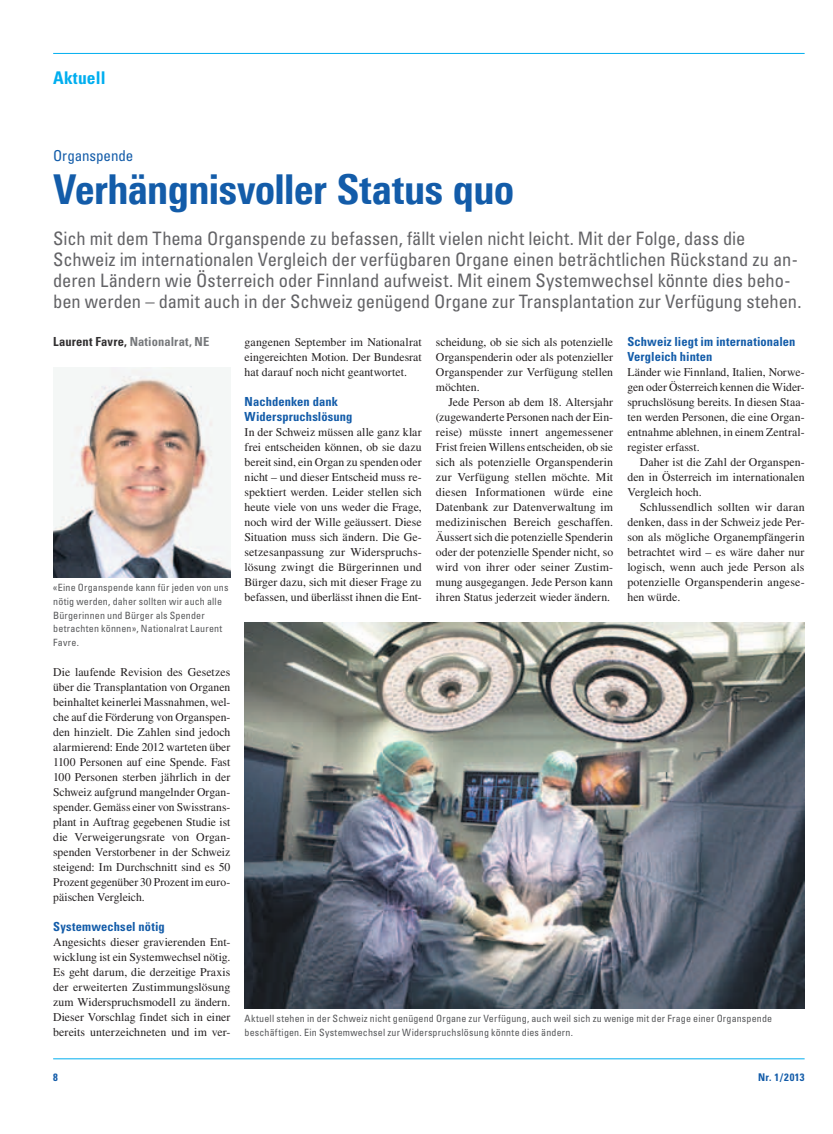
<style>
.page{position:relative;width:833px;height:1134px;background:#fff}
.page>*{position:absolute;margin:0;border:0;box-sizing:border-box;transform-origin:0 0}
.t1{font:800 41.25px "Linotype Univers 720 Cn";letter-spacing:-.01em;color:#135ca9}
.t2{font:condensed 18.5px/21.2px "Univers LT Std";letter-spacing:-.005em;color:#636366}
.t3{font:700 condensed 17.5px "Univers LT Std";letter-spacing:.01em;color:#00aeef}
.t4{font:condensed 15px "Univers LT Std";color:#135ca9}
.t5{font:700 condensed 12.5px/15px "Univers LT Std";letter-spacing:.01em;color:#135ca9}
.t6{font:700 condensed 12.5px "Univers LT Std";letter-spacing:.015em;color:#76787b}
.t7{font:11.88px/15px "Times LT Std";color:#231f20;text-align:justify}
.t8{font:700 condensed 10.62px "Univers LT Std";letter-spacing:.05em;color:#135ca9}
.t9{font:condensed 10px/13.8px "Univers LT Std";letter-spacing:.015em;color:#57585a}
.s1{color:#312f30}
</style>
<div class="page">
<hr style="left:53px;top:53px;width:751px;height:1px;background:#00aeef">
<hr style="left:53px;top:1058px;width:751px;height:1px;background:#00aeef">
<img style="left:53px;top:368px;width:177px;height:210px">
<img style="left:244px;top:622px;width:560px;height:386px">
<h3 class="t3" style="left:53px;top:67px;width:54px">Aktuell</h3>
<p class="t4" style="left:53px;top:147px;width:82px">Organspende</p>
<h1 class="t1" style="left:53px;top:164px;width:462px">Verhängnisvoller Status quo</h1>
<p class="t2" style="left:53px;top:227px;width:750px">Sich mit dem Thema Organspende zu befassen, fällt vielen nicht leicht. Mit der Folge, dass die Schweiz im internationalen Vergleich der verfügbaren Organe einen beträchtlichen Rückstand zu an&shy;deren Ländern wie Österreich oder Finnland aufweist. Mit einem Systemwechsel könnte dies beho&shy;ben werden – damit auch in der Schweiz genügend Organe zur Transplantation zur Verfügung stehen.</p>
<p class="t6" style="left:53px;top:333px;width:158px"><span class="s1">Laurent Favre,</span> Nationalrat, NE</p>
<p class="t5" style="left:627px;top:334px;width:170px">Schweiz liegt im internationalen<br>Vergleich hinten</p>
<p class="t7" style="left:627px;top:364px;width:179px">Länder wie Finnland, Italien, Norwe&shy;gen oder Österreich kennen die Wider&shy;spruchslösung bereits. In diesen Staa&shy;ten werden Personen, die eine Organ&shy;entnahme ablehnen, in einem Zentral&shy;register erfasst.</p>
<p class="t7" style="left:627px;top:454px;width:179px;text-indent:12px">Daher ist die Zahl der Organspen&shy;den in Österreich im internationalen Vergleich hoch.</p>
<p class="t7" style="left:627px;top:499px;width:179px;text-indent:12px">Schlussendlich sollten wir daran denken, dass in der Schweiz jede Per&shy;son als mögliche Organempfängerin betrachtet wird – es wäre daher nur logisch, wenn auch jede Person als potenzielle Organspenderin angese&shy;hen würde.</p>
<p class="t7" style="left:436px;top:334px;width:179px">scheidung, ob sie sich als potenzielle Organspenderin oder als potenzieller Organspender zur Verfügung stellen möchten.</p>
<p class="t7" style="left:436px;top:394px;width:179px;text-indent:12px">Jede Person ab dem 18. Altersjahr (zugewanderte Personen nach der Ein&shy;reise) müsste innert angemessener Frist freien Willens entscheiden, ob sie sich als potenzielle Organspenderin zur Verfügung stellen möchte. Mit diesen Informationen würde eine Datenbank zur Datenverwaltung im medizinischen Bereich geschaffen.<br>Äussert sich die potenzielle Spenderin oder der potenzielle Spender nicht, so wird von ihrer oder seiner Zustim&shy;mung ausgegangen. Jede Person kann ihren Status jederzeit wieder ändern.</p>
<p class="t7" style="left:244px;top:334px;width:179px">gangenen September im Nationalrat eingereichten Motion. Der Bundesrat hat darauf noch nicht geantwortet.</p>
<p class="t5" style="left:244px;top:393px;width:109px">Nachdenken dank<br>Widerspruchslösung</p>
<p class="t7" style="left:244px;top:424px;width:179px">In der Schweiz müssen alle ganz klar frei entscheiden können, ob sie dazu bereit sind, ein Organ zu spenden oder nicht – und dieser Entscheid muss re&shy;spektiert werden. Leider stellen sich heute viele von uns weder die Frage, noch wird der Wille geäussert. Diese Situation muss sich ändern. Die Ge&shy;setzesanpassung zur Widerspruchs&shy;lösung zwingt die Bürgerinnen und Bürger dazu, sich mit dieser Frage zu befassen, und überlässt ihnen die Ent-</p>
<p class="t9" style="left:53px;top:580px;width:177px">«Eine Organspende kann für jeden von uns nötig werden, daher sollten wir auch alle Bürgerinnen und Bürger als Spender betrachten können», Nationalrat Laurent Favre.</p>
<p class="t7" style="left:53px;top:664px;width:179px">Die laufende Revision des Gesetzes über die Transplantation von Organen beinhaltet keinerlei Massnahmen, wel&shy;che auf die Förderung von Organspen&shy;den hinzielt. Die Zahlen sind jedoch alarmierend: Ende 2012 warteten über 1100 Personen auf eine Spende. Fast 100 Personen sterben jährlich in der Schweiz aufgrund mangelnder Organ&shy;spender. Gemäss einer von Swisstrans&shy;plant in Auftrag gegebenen Studie ist die Verweigerungsrate von Organ&shy;spenden Verstorbener in der Schweiz steigend: Im Durchschnitt sind es 50<br>Prozent gegenüber 30 Prozent im euro&shy;päischen Vergleich.</p>
<p class="t5" style="left:53px;top:918px;width:113px">Systemwechsel nötig</p>
<p class="t7" style="left:53px;top:934px;width:179px">Angesichts dieser gravierenden Ent&shy;wicklung ist ein Systemwechsel nötig.<br>Es geht darum, die derzeitige Praxis der erweiterten Zustimmungslösung zum Widerspruchsmodell zu ändern.<br>Dieser Vorschlag findet sich in einer bereits unterzeichneten und im ver-</p>
<p class="t9" style="left:244px;top:1011px;width:529px">Aktuell stehen in der Schweiz nicht genügend Organe zur Verfügung, auch weil sich zu wenige mit der Frage einer Organspende beschäftigen. Ein Systemwechsel zur Widerspruchslösung könnte dies ändern.</p>
<p class="t8" style="left:53px;top:1070px;width:6px">8</p>
<p class="t8" style="left:758px;top:1070px;width:48px">Nr. 1/2013</p>
</div>
